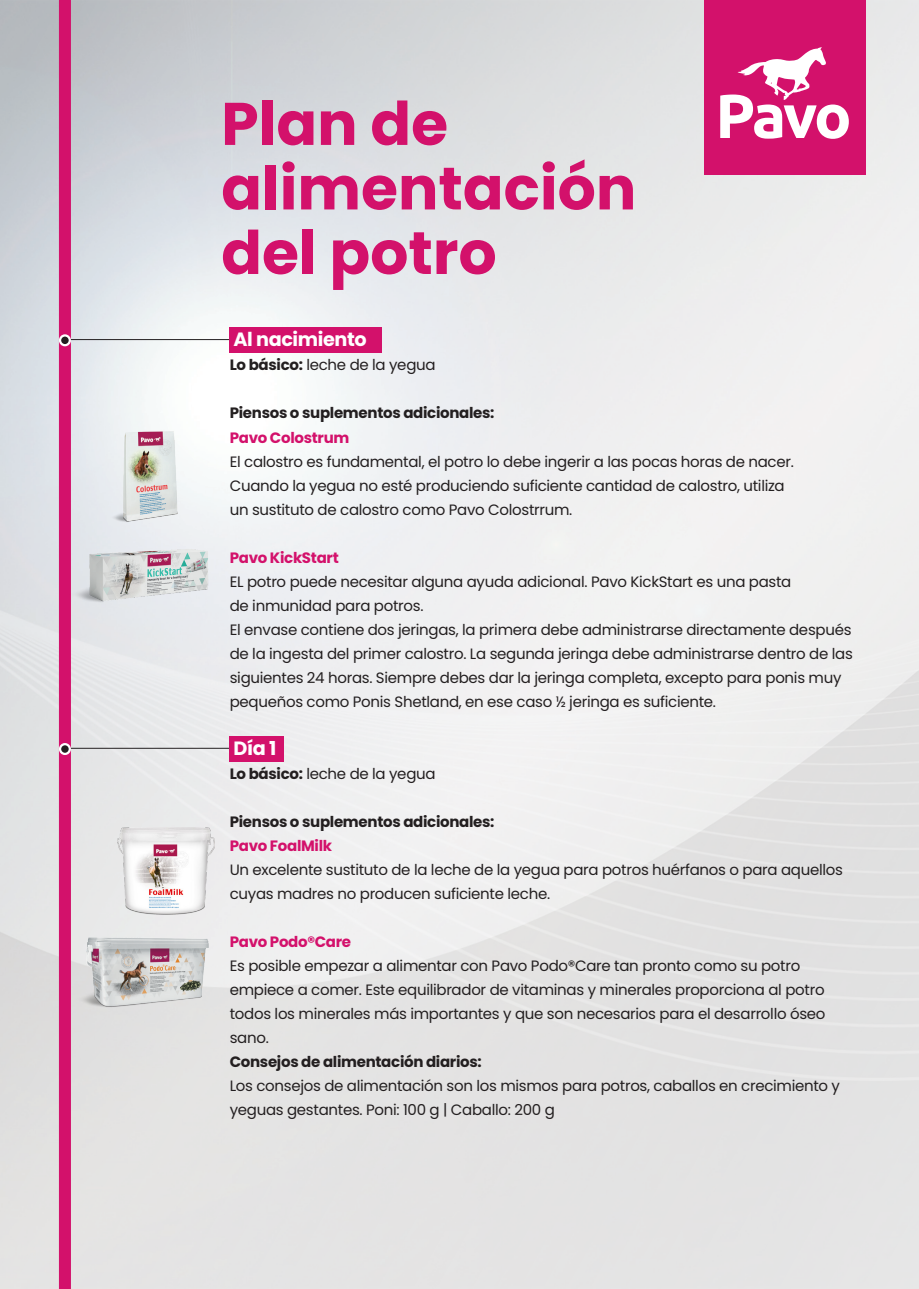
<style>
.page{position:relative;width:919px;height:1289px;background:#fff}
.page>*{position:absolute;margin:0;border:0;box-sizing:border-box;transform-origin:0 0}
.t1{font:700 60px "Poppins";color:#d3116b}
.t2{font:700 19.2px "Poppins";letter-spacing:-.02em;color:#fff}
.t3{font:15px/24px "Poppins";letter-spacing:-.02em;color:#231f20}
.t4{font:700 15px "Poppins";letter-spacing:-.02em;color:#231f20}
.t5{font:700 15px "Poppins";letter-spacing:-.02em;color:#d3116b}
.s1{font-weight:700}
</style>
<div class="page">
<img style="left:0;top:0;width:918px;height:1288px">
<div style="left:59px;top:0;width:12px;height:1288px;background:#d3116b"></div>
<hr style="left:65px;top:339px;width:179px;height:1px;background:#231f20">
<div style="left:704px;top:0;width:161px;height:174px;background:#d3116b"></div>
<svg style="left:720px;top:47px;width:128px;height:92px"></svg>
<div style="left:60px;top:335px;width:10px;height:10px;background:#231f20;border-radius:50%"></div>
<div style="left:59px;top:334px;width:12px;height:12px;border:2px solid #fff;border-radius:50%"></div>
<hr style="left:65px;top:748px;width:169px;height:1px;background:#231f20">
<div style="left:60px;top:744px;width:10px;height:10px;background:#231f20;border-radius:50%"></div>
<div style="left:59px;top:743px;width:12px;height:12px;border:2px solid #fff;border-radius:50%"></div>
<div style="left:230px;top:327px;width:152px;height:25px;background:#d3116b"></div>
<div style="left:230px;top:735px;width:54px;height:26px;background:#d3116b"></div>
<img style="left:94px;top:376px;width:106px;height:152px">
<img style="left:71px;top:539px;width:147px;height:69px">
<img style="left:75px;top:858px;width:135px;height:157px">
<img style="left:117px;top:827px;width:98px;height:87px">
<p class="t1" style="left:221px;top:89px;width:228px">Plan de</p>
<p class="t1" style="left:221px;top:154px;width:416px">alimentación</p>
<p class="t1" style="left:221px;top:218px;width:277px">del potro</p>
<p class="t2" style="left:233px;top:328px;width:135px">Al nacimiento</p>
<p class="t3" style="left:230px;top:353px;width:207px"><span class="s1">Lo básico:</span> leche de la yegua</p>
<p class="t4" style="left:230px;top:404px;width:266px">Piensos o suplementos adicionales:</p>
<p class="t5" style="left:230px;top:428px;width:121px">Pavo Colostrum</p>
<p class="t3" style="left:230px;top:449px;width:565px">El calostro es fundamental, el potro lo debe ingerir a las pocas horas de nacer.</p>
<p class="t3" style="left:230px;top:473px;width:556px">Cuando la yegua no esté produciendo suficiente cantidad de calostro, utiliza un sustituto de calostro como Pavo Colostrrum.</p>
<p class="t5" style="left:230px;top:548px;width:111px">Pavo KickStart</p>
<p class="t3" style="left:230px;top:569px;width:563px">EL potro puede necesitar alguna ayuda adicional. Pavo KickStart es una pasta de inmunidad para potros.</p>
<p class="t3" style="left:230px;top:617px;width:624px">El envase contiene dos jeringas, la primera debe administrarse directamente después de la ingesta del primer calostro. La segunda jeringa debe administrarse dentro de las siguientes 24 horas. Siempre debes dar la jeringa completa, excepto para ponis muy pequeños como Ponis Shetland, en ese caso ½ jeringa es suficiente.</p>
<p class="t2" style="left:233px;top:736px;width:44px">Día 1</p>
<p class="t3" style="left:230px;top:761px;width:207px"><span class="s1">Lo básico:</span> leche de la yegua</p>
<p class="t4" style="left:230px;top:812px;width:266px">Piensos o suplementos adicionales:</p>
<p class="t5" style="left:230px;top:836px;width:104px">Pavo FoalMilk</p>
<p class="t3" style="left:230px;top:857px;width:614px">Un excelente sustituto de la leche de la yegua para potros huérfanos o para aquellos cuyas madres no producen suficiente leche.</p>
<p class="t5" style="left:230px;top:932px;width:123px">Pavo Podo®Care</p>
<p class="t3" style="left:230px;top:953px;width:597px">Es posible empezar a alimentar con Pavo Podo®Care tan pronto como su potro empiece a comer. Este equilibrador de vitaminas y minerales proporciona al potro todos los minerales más importantes y que son necesarios para el desarrollo óseo sano.</p>
<p class="t4" style="left:230px;top:1052px;width:253px">Consejos de alimentación diarios:</p>
<p class="t3" style="left:230px;top:1073px;width:611px">Los consejos de alimentación son los mismos para potros, caballos en crecimiento y yeguas gestantes. Poni: 100 g | Caballo: 200 g</p>
</div>
